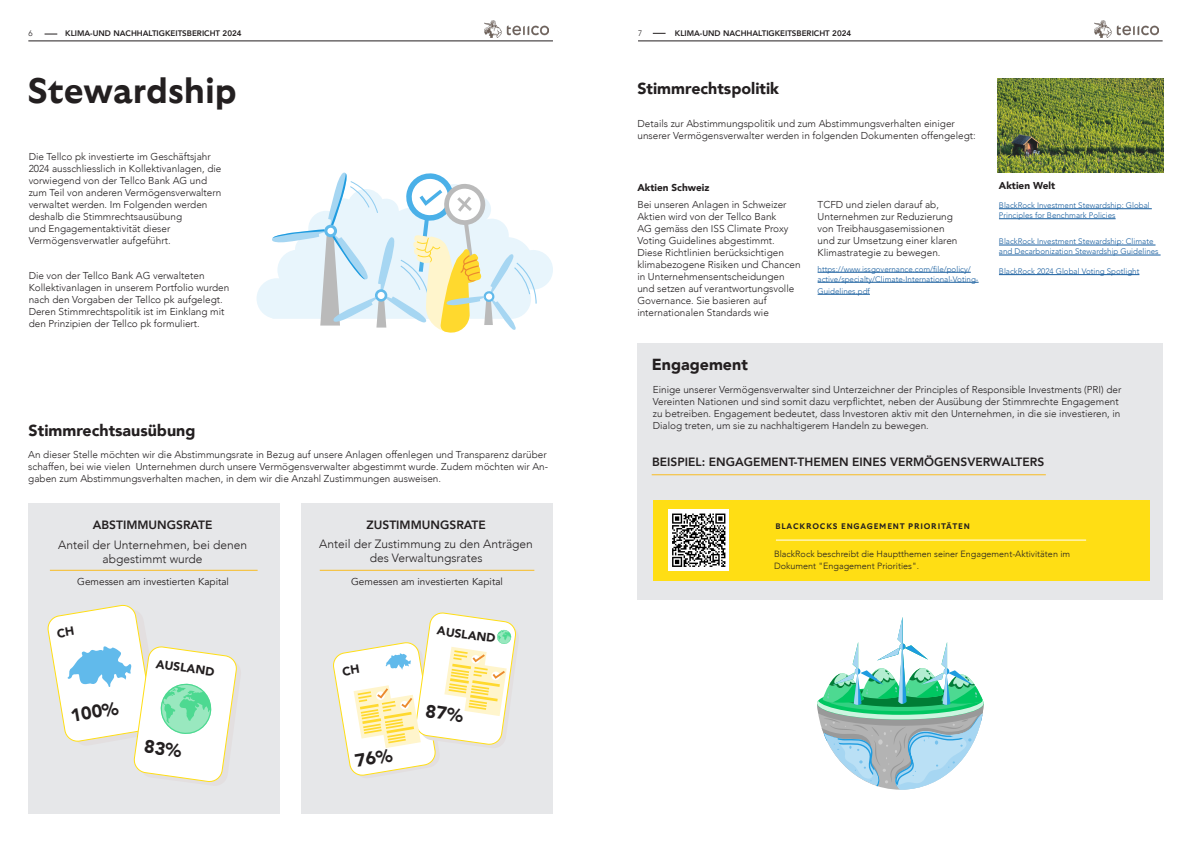
<style>
.page{position:relative;width:1191px;height:842px;background:#fff}
.page>*{position:absolute;margin:0;border:0;box-sizing:border-box;transform-origin:0 0}
.t1{font:700 35px "GT Ultra";color:#231f20}
.BASIC_MIDDLE{font:900 18px "Avenir";color:#231f20}
.t2{font:900 16px "Avenir";color:#231f20}
.BASIC_MIDDLE-2{font:300 12px/14.4px "Avenir";color:#231f20;text-align:center}
.BASIC_MIDDLE-3{font:800 12px "Avenir";color:#231f20}
.BASIC_MIDDLE-4{font:900 12px "Avenir";color:#231f20}
.BASIC{font:300 10px/12px "Avenir";color:#231f20}
.BASIC_MIDDLE-5{font:10px "Avenir";color:#231f20}
.BASIC-2{font:900 10px "Avenir";color:#231f20}
.t3{font:300 9px/12px "Avenir";color:#231f20}
.BASIC-3{font:300 8px/10px "Avenir";color:#175d9e}
.t4{font:800 8px "Avenir";color:#231f20}
.t5{font:700 8px "GT Ultra";letter-spacing:.1em;color:#231f20}
.t6{font:300 8px "Avenir";color:#231f20}
.s1{font-weight:800}
</style>
<div class="page">
<svg style="left:45px;top:34px;width:12px;height:1px"></svg>
<svg style="left:653px;top:33px;width:12px;height:1px"></svg>
<hr style="left:638px;top:41px;width:524px;height:1px;background:#231f20">
<hr style="left:28px;top:41px;width:525px;height:1px;background:#231f20">
<img style="left:485px;top:21px;width:63px;height:16px">
<img style="left:1094px;top:21px;width:64px;height:16px">
<div style="left:301px;top:503px;width:252px;height:311px;background:#e6e7e9"></div>
<div style="left:28px;top:503px;width:252px;height:311px;background:#e6e7e9"></div>
<hr style="left:50px;top:570px;width:208px;height:1px;background:#f8bc22">
<hr style="left:320px;top:570px;width:214px;height:1px;background:#f8bc22">
<svg style="left:256px;top:172px;width:297px;height:161px"></svg>
<div style="left:637px;top:343px;width:525px;height:256px;background:#e6e7e9"></div>
<hr style="left:651px;top:474px;width:394px;height:1px;background:#f8bc22">
<svg style="left:817px;top:617px;width:166px;height:173px"></svg>
<img style="left:997px;top:79px;width:166px;height:94px">
<div style="left:653px;top:500px;width:496px;height:80px;background:#ffde14"></div>
<hr style="left:776px;top:540px;width:310px;height:1px;background:#fff">
<img style="left:668px;top:510px;width:60px;height:60px">
<hr style="left:999px;top:209px;width:152px;height:1px;background:#175d9e">
<hr style="left:999px;top:219px;width:116px;height:1px;background:#175d9e">
<hr style="left:999px;top:245px;width:156px;height:1px;background:#175d9e">
<hr style="left:999px;top:255px;width:161px;height:1px;background:#175d9e">
<hr style="left:999px;top:274px;width:140px;height:1px;background:#175d9e">
<hr style="left:817px;top:272px;width:153px;height:1px;background:#175d9e">
<hr style="left:817px;top:282px;width:161px;height:1px;background:#175d9e">
<hr style="left:817px;top:294px;width:53px;height:1px;background:#175d9e">
<svg style="left:47px;top:604px;width:190px;height:179px"></svg>
<svg style="left:333px;top:612px;width:184px;height:164px"></svg>
<p class="t6" style="left:28px;top:29px;width:6px">6</p>
<p class="t4" style="left:65px;top:27px;width:178px">KLIMA-UND NACHHALTIGKEITSBERICHT 2024</p>
<p class="t6" style="left:638px;top:29px;width:6px">7</p>
<p class="t4" style="left:675px;top:27px;width:178px">KLIMA-UND NACHHALTIGKEITSBERICHT 2024</p>
<h1 class="t1" style="left:27px;top:71px;width:211px">Stewardship</h1>
<p class="BASIC" style="left:29px;top:150px;width:194px">Die Tellco pk investierte im Geschäftsjahr 2024 ausschliesslich in Kollektivanlagen, die vorwiegend von der Tellco Bank AG und zum Teil von anderen Vermögensverwaltern verwaltet werden. Im Folgenden werden deshalb die Stimmrechtsausübung<br>und Engagementaktivität dieser Vermögensverwatler aufgeführt.</p>
<p class="BASIC" style="left:29px;top:270px;width:202px">Die von der Tellco Bank AG verwalteten Kollektivanlagen in unserem Portfolio wurden nach den Vorgaben der Tellco pk aufgelegt.<br>Deren Stimmrechtspolitik ist im Einklang mit den Prinzipien der Tellco pk formuliert.</p>
<h2 class="t2" style="left:29px;top:417px;width:168px">Stimmrechtsausübung</h2>
<p class="BASIC" style="left:28px;top:449px;width:521px">An dieser Stelle möchten wir die Abstimmungsrate in Bezug auf unsere Anlagen offenlegen und Transparenz darüber schaffen, bei wie vielen Unternehmen durch unsere Vermögensverwalter abgestimmt wurde. Zudem möchten wir An&shy;gaben zum Abstimmungsverhalten machen, in dem wir die Anzahl Zustimmungen ausweisen.</p>
<p class="BASIC_MIDDLE-3" style="left:93px;top:515px;width:121px">ABSTIMMUNGSRATE</p>
<p class="BASIC_MIDDLE-2" style="left:58px;top:538px;width:190px">Anteil der Unternehmen, bei denen abgestimmt wurde</p>
<p class="BASIC_MIDDLE-2" style="left:319px;top:515px;width:215px;line-height:19px"><span class="s1">ZUSTIMMUNGSRATE<br></span>Anteil der Zustimmung zu den Anträgen</p>
<p class="BASIC_MIDDLE-2" style="left:370px;top:551px;width:114px">des Verwaltungsrates</p>
<p class="BASIC_MIDDLE-5" style="left:77px;top:575px;width:153px">Gemessen am investierten Kapital</p>
<p class="BASIC_MIDDLE-5" style="left:351px;top:575px;width:153px">Gemessen am investierten Kapital</p>
<p class="BASIC_MIDDLE" style="left:68px;top:701px;width:50px;rotate:-10deg">100%</p>
<p class="BASIC_MIDDLE-4" style="left:157px;top:653px;width:60px;rotate:8deg">AUSLAND</p>
<p class="BASIC_MIDDLE-4" style="left:438px;top:620px;width:60px;rotate:8deg">AUSLAND</p>
<h2 class="t2" style="left:637px;top:75px;width:143px">Stimmrechtspolitik</h2>
<p class="BASIC" style="left:637px;top:118px;width:340px">Details zur Abstimmungspolitik und zum Abstimmungsverhalten einiger unserer Vermögensverwalter werden in folgenden Dokumenten offengelegt:</p>
<p class="BASIC-2" style="left:999px;top:177px;width:58px">Aktien Welt</p>
<p class="BASIC-2" style="left:637px;top:179px;width:74px">Aktien Schweiz</p>
<p class="BASIC" style="left:637px;top:199px;width:165px">Bei unseren Anlagen in Schweizer<br>Aktien wird von der Tellco Bank<br>AG gemäss den ISS Climate Proxy<br>Voting Guidelines abgestimmt.<br>Diese Richtlinien berücksichtigen klimabezogene Risiken und Chancen in Unternehmensentscheidungen und setzen auf verantwortungsvolle<br>Governance. Sie basieren auf internationalen Standards wie</p>
<p class="BASIC-3" style="left:999px;top:200px;width:152px">BlackRock Investment Stewardship: Global<br>Principles for Benchmark Policies</p>
<p class="BASIC" style="left:817px;top:199px;width:141px">TCFD und zielen darauf ab,<br>Unternehmen zur Reduzierung von Treibhausgasemissionen und zur Umsetzung einer klaren<br>Klimastrategie zu bewegen.</p>
<p class="BASIC-3" style="left:817px;top:264px;width:162px">https://www.issgovernance.com/file/policy/ active/specialty/Climate-International-Voting-</p>
<p class="BASIC-3" style="left:817px;top:286px;width:54px">Guidelines.pdf</p>
<p class="BASIC-3" style="left:999px;top:237px;width:161px">BlackRock Investment Stewardship: Climate and Decarbonization Stewardship Guidelines</p>
<p class="BASIC-3" style="left:999px;top:266px;width:142px">BlackRock 2024 Global Voting Spotlight</p>
<h2 class="t2" style="left:652px;top:351px;width:97px">Engagement</h2>
<p class="BASIC" style="left:653px;top:383px;width:470px">Einige unserer Vermögensverwalter sind Unterzeichner der Principles of Responsible Investments (PRI) der Vereinten Nationen und sind somit dazu verpflichtet, neben der Ausübung der Stimmrechte Engagement zu betreiben. Engagement bedeutet, dass Investoren aktiv mit den Unternehmen, in die sie investieren, in Dialog treten, um sie zu nachhaltigerem Handeln zu bewegen.</p>
<h3 class="BASIC_MIDDLE-3" style="left:652px;top:452px;width:393px">BEISPIEL: ENGAGEMENT-THEMEN EINES VERMÖGENSVERWALTERS</h3>
<p class="t5" style="left:775px;top:522px;width:196px">BLACKROCKS ENGAGEMENT PRIORITÄTEN</p>
<h3 class="t3" style="left:774px;top:547px;width:297px">BlackRock beschreibt die Hauptthemen seiner Engagement-Aktivitäten im<br>Dokument "Engagement Priorities".</h3>
</div>
